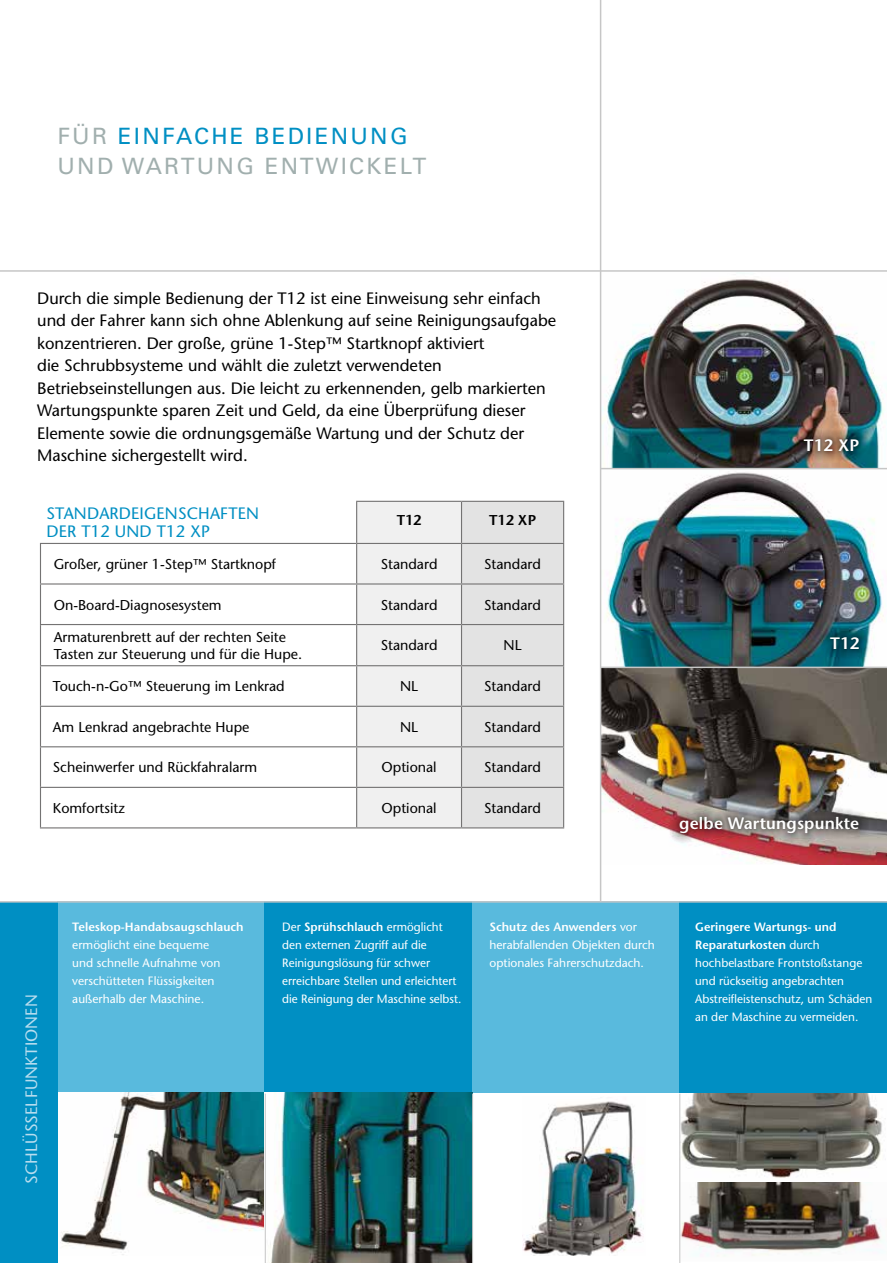
<style>
.page{position:relative;width:887px;height:1263px;background:#fff}
.page>*{position:absolute;margin:0;border:0;box-sizing:border-box;transform-origin:0 0}
.t1{font:22.5px/30px "Univers LT Std";letter-spacing:.1em;color:#a1afae}
.t2{font:500 16.5px/22.5px "Stone Sans Std";color:#000}
.t3{font:500 16.5px/18px "Stone Sans Std";letter-spacing:.01em;color:#008fc3}
.t4{font:600 16.5px "Stone Sans Std";letter-spacing:.01em;color:#fff}
.t5{font:500 16.5px "Stone Sans Std";letter-spacing:.01em;color:#b8ddef}
.t6{font:500 14.25px/17.1px "Stone Sans Std";color:#000}
.t7{font:600 14.25px "Stone Sans Std";color:#000}
.t8{font:500 12px/18px "Stone Sans Std";color:#fff}
.t9{font:600 12px "Stone Sans Std";color:#fff}
.s1{color:#008fc3}
.s2{font-weight:600}
</style>
<div class="page">
<div style="left:57px;top:901px;width:208px;height:322px;background:#59badd"></div>
<div style="left:265px;top:901px;width:207px;height:322px;background:#008fc3"></div>
<div style="left:472px;top:901px;width:207px;height:322px;background:#59badd"></div>
<div style="left:679px;top:901px;width:207px;height:193px;background:#008fc3"></div>
<div style="left:57px;top:1094px;width:829px;height:169px;background:#fff"></div>
<img style="left:57px;top:1093px;width:208px;height:163px">
<div style="left:0;top:902px;width:57px;height:361px;background:#008fc3"></div>
<img style="left:601px;top:668px;width:285px;height:197px">
<img style="left:601px;top:273px;width:285px;height:394px">
<hr style="left:600px;top:468px;width:286px;height:1px;background:#c6c6c6">
<hr style="left:600px;top:667px;width:286px;height:1px;background:#c6c6c6">
<div style="left:820px;top:627px;width:49px;height:32px;background:#000;opacity:.56"></div>
<div style="left:793px;top:429px;width:75px;height:32px;background:#000;opacity:.56"></div>
<hr style="left:599px;top:0;width:2px;height:902px;background:#c6c6c6">
<svg style="left:357px;top:502px;width:206px;height:325px"></svg>
<hr style="left:461px;top:502px;width:1px;height:41px;background:#747373">
<hr style="left:563px;top:502px;width:1px;height:41px;background:#747373">
<hr style="left:356px;top:544px;width:1px;height:39px;background:#747373">
<hr style="left:461px;top:544px;width:1px;height:39px;background:#747373">
<hr style="left:563px;top:544px;width:1px;height:39px;background:#747373">
<hr style="left:356px;top:584px;width:1px;height:40px;background:#747373">
<hr style="left:461px;top:584px;width:1px;height:40px;background:#747373">
<hr style="left:563px;top:584px;width:1px;height:40px;background:#747373">
<hr style="left:356px;top:625px;width:1px;height:40px;background:#747373">
<hr style="left:461px;top:625px;width:1px;height:40px;background:#747373">
<hr style="left:563px;top:625px;width:1px;height:40px;background:#747373">
<hr style="left:40px;top:666px;width:1px;height:40px;background:#747373">
<hr style="left:356px;top:666px;width:1px;height:40px;background:#747373">
<hr style="left:461px;top:666px;width:1px;height:40px;background:#747373">
<hr style="left:563px;top:666px;width:1px;height:40px;background:#747373">
<hr style="left:40px;top:707px;width:1px;height:39px;background:#747373">
<hr style="left:356px;top:707px;width:1px;height:39px;background:#747373">
<hr style="left:461px;top:707px;width:1px;height:39px;background:#747373">
<hr style="left:563px;top:707px;width:1px;height:39px;background:#747373">
<hr style="left:40px;top:747px;width:1px;height:40px;background:#747373">
<hr style="left:356px;top:747px;width:1px;height:40px;background:#747373">
<hr style="left:461px;top:747px;width:1px;height:40px;background:#747373">
<hr style="left:563px;top:747px;width:1px;height:40px;background:#747373">
<hr style="left:40px;top:788px;width:1px;height:39px;background:#747373">
<hr style="left:356px;top:788px;width:1px;height:39px;background:#747373">
<hr style="left:461px;top:788px;width:1px;height:39px;background:#747373">
<hr style="left:563px;top:788px;width:1px;height:39px;background:#747373">
<hr style="left:40px;top:543px;width:316px;height:1px;background:#747373">
<hr style="left:356px;top:543px;width:105px;height:1px;background:#747373">
<hr style="left:461px;top:543px;width:103px;height:1px;background:#747373">
<hr style="left:40px;top:583px;width:316px;height:1px;background:#747373">
<hr style="left:40px;top:624px;width:316px;height:1px;background:#747373">
<hr style="left:40px;top:665px;width:316px;height:1px;background:#747373">
<hr style="left:356px;top:502px;width:1px;height:41px;background:#747373">
<hr style="left:356px;top:501px;width:105px;height:1px;background:#747373">
<hr style="left:461px;top:501px;width:103px;height:1px;background:#747373">
<hr style="left:40px;top:544px;width:1px;height:39px;background:#747373">
<hr style="left:40px;top:584px;width:1px;height:40px;background:#747373">
<hr style="left:40px;top:625px;width:1px;height:40px;background:#747373">
<hr style="left:40px;top:706px;width:316px;height:1px;background:#747373">
<hr style="left:40px;top:746px;width:316px;height:1px;background:#747373">
<hr style="left:40px;top:787px;width:316px;height:1px;background:#747373">
<hr style="left:40px;top:827px;width:316px;height:1px;background:#747373">
<hr style="left:356px;top:706px;width:105px;height:1px;background:#747373">
<hr style="left:356px;top:746px;width:105px;height:1px;background:#747373">
<hr style="left:356px;top:787px;width:105px;height:1px;background:#747373">
<hr style="left:356px;top:827px;width:105px;height:1px;background:#747373">
<hr style="left:356px;top:583px;width:105px;height:1px;background:#747373">
<hr style="left:461px;top:583px;width:103px;height:1px;background:#747373">
<hr style="left:356px;top:624px;width:105px;height:1px;background:#747373">
<hr style="left:461px;top:624px;width:103px;height:1px;background:#747373">
<hr style="left:356px;top:665px;width:105px;height:1px;background:#747373">
<hr style="left:461px;top:665px;width:103px;height:1px;background:#747373">
<hr style="left:461px;top:706px;width:103px;height:1px;background:#747373">
<hr style="left:461px;top:746px;width:103px;height:1px;background:#747373">
<hr style="left:461px;top:787px;width:103px;height:1px;background:#747373">
<hr style="left:461px;top:827px;width:103px;height:1px;background:#747373">
<img style="left:265px;top:1093px;width:207px;height:170px">
<img style="left:522px;top:1101px;width:122px;height:154px">
<img style="left:680px;top:1181px;width:203px;height:80px">
<svg style="left:680px;top:1094px;width:206px;height:87px"></svg>
<div style="left:669px;top:806px;width:199px;height:38px;background:#000;opacity:.56"></div>
<hr style="left:0;top:901px;width:886px;height:1px;background:#c6c6c6">
<hr style="left:679px;top:1094px;width:1px;height:169px;background:#c6c6c6">
<hr style="left:472px;top:1094px;width:1px;height:169px;background:#c6c6c6">
<hr style="left:265px;top:1094px;width:1px;height:169px;background:#c6c6c6">
<hr style="left:0;top:270px;width:886px;height:2px;background:#c6c6c6">
<h1 class="t1" style="left:57px;top:122px;width:370px">FÜR <span class="s1">EINFACHE BEDIENUNG<br></span>UND WARTUNG ENTWICKELT</h1>
<p class="t2" style="left:37px;top:287px;width:520px">Durch die simple Bedienung der T12 ist eine Einweisung sehr einfach und der Fahrer kann sich ohne Ablenkung auf seine Reinigungsaufgabe konzentrieren. Der große, grüne 1-Step™ Startknopf aktiviert<br>die Schrubbsysteme und wählt die zuletzt verwendeten Betriebseinstellungen aus. Die leicht zu erkennenden, gelb markierten Wartungspunkte sparen Zeit und Geld, da eine Überprüfung dieser Elemente sowie die ordnungsgemäße Wartung und der Schutz der Maschine sichergestellt wird.</p>
<h2 class="t3" style="left:46px;top:505px;width:214px">STANDARDEIGENSCHAFTEN<br>DER T12 UND T12 XP</h2>
<p class="t7" style="left:396px;top:512px;width:26px">T12</p>
<p class="t7" style="left:489px;top:512px;width:49px">T12 XP</p>
<p class="t6" style="left:54px;top:555px;width:224px">Großer, grüner 1-Step™ Startknopf</p>
<p class="t6" style="left:380px;top:555px;width:58px">Standard</p>
<p class="t6" style="left:484px;top:555px;width:58px">Standard</p>
<p class="t6" style="left:54px;top:596px;width:169px">On-Board-Diagnosesystem</p>
<p class="t6" style="left:380px;top:596px;width:58px">Standard</p>
<p class="t6" style="left:484px;top:596px;width:58px">Standard</p>
<p class="t6" style="left:54px;top:628px;width:250px">Armaturenbrett auf der rechten Seite<br>Tasten zur Steuerung und für die Hupe.</p>
<p class="t6" style="left:380px;top:637px;width:58px">Standard</p>
<p class="t6" style="left:503px;top:637px;width:19px">NL</p>
<p class="t6" style="left:53px;top:678px;width:233px">Touch-n-Go™ Steuerung im Lenkrad</p>
<p class="t6" style="left:400px;top:678px;width:19px">NL</p>
<p class="t6" style="left:484px;top:678px;width:58px">Standard</p>
<p class="t6" style="left:53px;top:718px;width:198px">Am Lenkrad angebrachte Hupe</p>
<p class="t6" style="left:400px;top:718px;width:19px">NL</p>
<p class="t6" style="left:484px;top:718px;width:58px">Standard</p>
<p class="t6" style="left:53px;top:759px;width:206px">Scheinwerfer und Rückfahralarm</p>
<p class="t6" style="left:381px;top:759px;width:57px">Optional</p>
<p class="t6" style="left:484px;top:759px;width:58px">Standard</p>
<p class="t6" style="left:53px;top:799px;width:73px">Komfortsitz</p>
<p class="t6" style="left:381px;top:799px;width:57px">Optional</p>
<p class="t6" style="left:484px;top:799px;width:58px">Standard</p>
<h2 class="t4" style="left:803px;top:435px;width:57px">T12 XP</h2>
<h2 class="t4" style="left:829px;top:634px;width:31px">T12</h2>
<h2 class="t4" style="left:679px;top:814px;width:181px">gelbe Wartungspunkte</h2>
<h2 class="t5" style="left:22px;top:1184px;width:191px;rotate:-90deg">SCHLÜSSELFUNKTIONEN</h2>
<p class="t9" style="left:72px;top:919px;width:173px">Teleskop-Handabsaugschlauch</p>
<p class="t8" style="left:72px;top:935px;width:150px">ermöglicht eine bequeme und schnelle Aufnahme von verschütteten Flüssigkeiten außerhalb der Maschine.</p>
<p class="t8" style="left:282px;top:917px;width:180px">Der <span class="s2">Sprühschlauch</span> ermöglicht den externen Zugriff auf die<br>Reinigungslösung für schwer erreichbare Stellen und erleichtert die Reinigung der Maschine selbst.</p>
<p class="t8" style="left:489px;top:917px;width:167px"><span class="s2">Schutz des Anwenders</span> vor herabfallenden Objekten durch optionales Fahrerschutzdach.</p>
<p class="t8" style="left:695px;top:917px;width:179px"><span class="s2">Geringere Wartungs- und<br>Reparaturkosten</span> durch hochbelastbare Frontstoßstange und rückseitig angebrachten<br>Abstreifleistenschutz, um Schäden an der Maschine zu vermeiden.</p>
</div>
